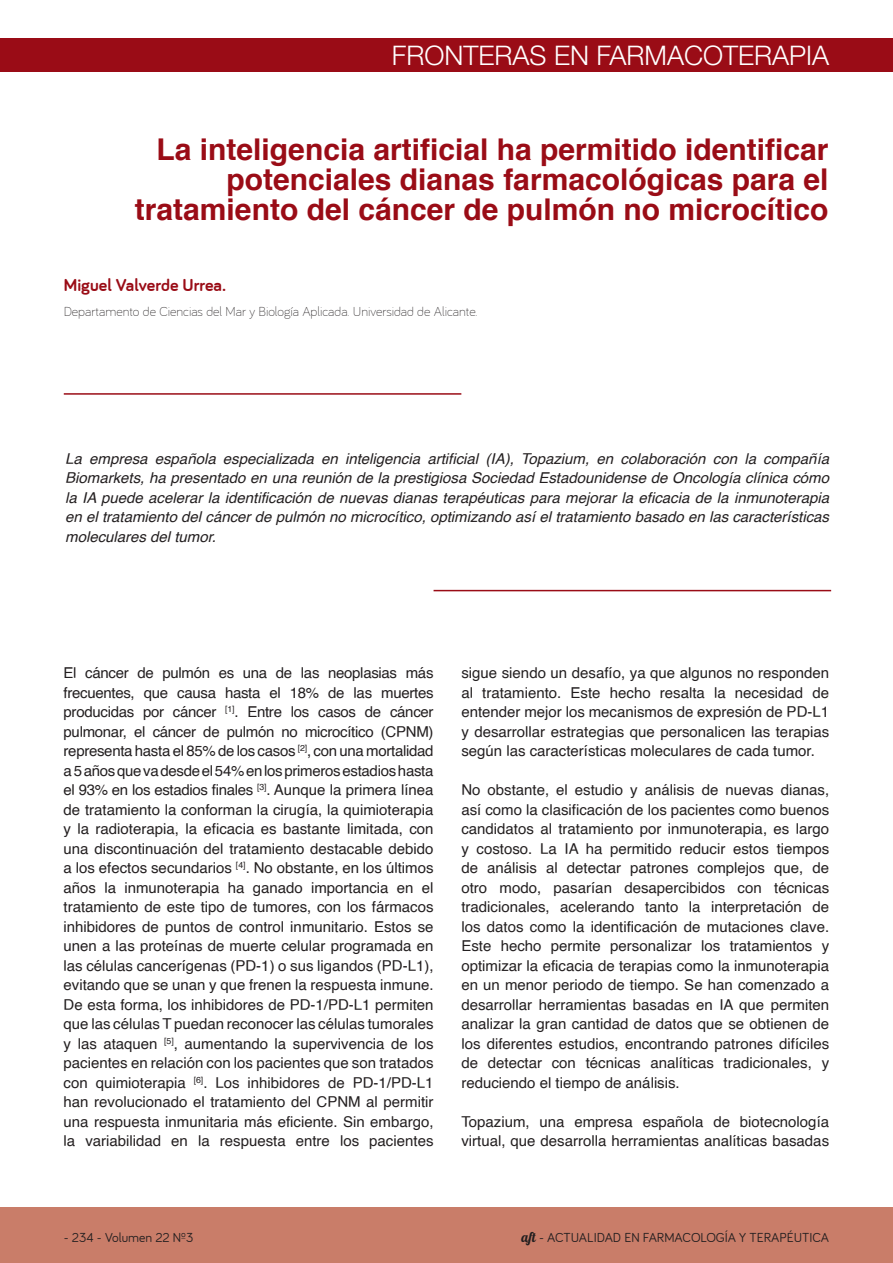
<style>
.page{position:relative;width:893px;height:1263px;background:#fff}
.page>*{position:absolute;margin:0;border:0;box-sizing:border-box;transform-origin:0 0}
.TÍTULO{font:700 30px/30px "Helvetica";color:#9a0c16;text-align:right}
.ENCABEZADOS_1{font:300 27px "Helvetica Neue";color:#fff}
.t1{font:700 18px "Bariol";color:#9a0c16}
.PÁRRAFO{font:15px/19.5px "Helvetica";color:#231f20;text-align:justify}
.PÁRRAFO-2{font:italic 15px/19.5px "Helvetica";color:#231f20;text-align:justify}
.t2{font:300 13.5px "Bariol";color:#231f20}
.NUMERACIÓN{font:13.5px "Bariol";color:#231f20}
.s1{font-family:"Lobster 1.4"}
</style>
<div class="page">
<div style="left:0;top:1208px;width:893px;height:55px;background:#c97d69"></div>
<div style="left:0;top:38px;width:893px;height:33px;background:#9a0c16"></div>
<hr style="left:64px;top:393px;width:397px;height:2px;background:#9a0c16">
<hr style="left:434px;top:590px;width:397px;height:1px;background:#9a0c16">
<p class="ENCABEZADOS_1" style="left:392px;top:39px;width:439px">FRONTERAS EN FARMACOTERAPIA</p>
<p class="TÍTULO" style="left:135px;top:135px;width:695px">La inteligencia artificial ha permitido identificar potenciales dianas farmacológicas para el tratamiento del cáncer de pulmón no microcítico</p>
<p class="t1" style="left:64px;top:274px;width:164px">Miguel Valverde Urrea.</p>
<p class="t2" style="left:64px;top:303px;width:415px">Departamento de Ciencias del Mar y Biología Aplicada. Universidad de Alicante.</p>
<p class="PÁRRAFO-2" style="left:65px;top:449px;width:765px">La empresa española especializada en inteligencia artificial (IA), Topazium, en colaboración con la compañía Biomarkets, ha presentado en una reunión de la prestigiosa Sociedad Estadounidense de Oncología clínica cómo la IA puede acelerar la identificación de nuevas dianas terapéuticas para mejorar la eficacia de la inmunoterapia en el tratamiento del cáncer de pulmón no microcítico, optimizando así el tratamiento basado en las características moleculares del tumor.</p>
<p class="PÁRRAFO" style="left:64px;top:663px;width:371px">El cáncer de pulmón es una de las neoplasias más frecuentes, que causa hasta el 18% de las muertes producidas por cáncer <sup>[1]</sup>. Entre los casos de cáncer pulmonar, el cáncer de pulmón no microcítico (CPNM) representa hasta el 85% de los casos <sup>[2]</sup>, con una mortalidad a 5 años que va desde el 54% en los primeros estadios hasta el 93% en los estadios finales <sup>[3]</sup>. Aunque la primera línea de tratamiento la conforman la cirugía, la quimioterapia y la radioterapia, la eficacia es bastante limitada, con una discontinuación del tratamiento destacable debido a los efectos secundarios <sup>[4]</sup>. No obstante, en los últimos años la inmunoterapia ha ganado importancia en el tratamiento de este tipo de tumores, con los fármacos inhibidores de puntos de control inmunitario. Estos se unen a las proteínas de muerte celular programada en las células cancerígenas (PD-1) o sus ligandos (PD-L1), evitando que se unan y que frenen la respuesta inmune.<br>De esta forma, los inhibidores de PD-1/PD-L1 permiten que las células T puedan reconocer las células tumorales y las ataquen <sup>[5]</sup>, aumentando la supervivencia de los pacientes en relación con los pacientes que son tratados con quimioterapia <sup>[6]</sup>. Los inhibidores de PD-1/PD-L1 han revolucionado el tratamiento del CPNM al permitir una respuesta inmunitaria más eficiente. Sin embargo, la variabilidad en la respuesta entre los pacientes</p>
<p class="PÁRRAFO" style="left:461px;top:663px;width:369px">sigue siendo un desafío, ya que algunos no responden al tratamiento. Este hecho resalta la necesidad de entender mejor los mecanismos de expresión de PD-L1 y desarrollar estrategias que personalicen las terapias según las características moleculares de cada tumor.</p>
<p class="PÁRRAFO" style="left:461px;top:780px;width:369px">No obstante, el estudio y análisis de nuevas dianas, así como la clasificación de los pacientes como buenos candidatos al tratamiento por inmunoterapia, es largo y costoso. La IA ha permitido reducir estos tiempos de análisis al detectar patrones complejos que, de otro modo, pasarían desapercibidos con técnicas tradicionales, acelerando tanto la interpretación de los datos como la identificación de mutaciones clave.<br>Este hecho permite personalizar los tratamientos y optimizar la eficacia de terapias como la inmunoterapia en un menor periodo de tiempo. Se han comenzado a desarrollar herramientas basadas en IA que permiten analizar la gran cantidad de datos que se obtienen de los diferentes estudios, encontrando patrones difíciles de detectar con técnicas analíticas tradicionales, y reduciendo el tiempo de análisis.</p>
<p class="PÁRRAFO" style="left:461px;top:1112px;width:369px">Topazium, una empresa española de biotecnología virtual, que desarrolla herramientas analíticas basadas</p>
<p class="NUMERACIÓN" style="left:64px;top:1230px;width:131px">- 234 - Volumen 22 Nº3</p>
<p class="NUMERACIÓN" style="left:522px;top:1230px;width:309px"><span class="s1">aft</span> - ACTUALIDAD EN FARMACOLOGÍA Y TERAPÉUTICA</p>
</div>
